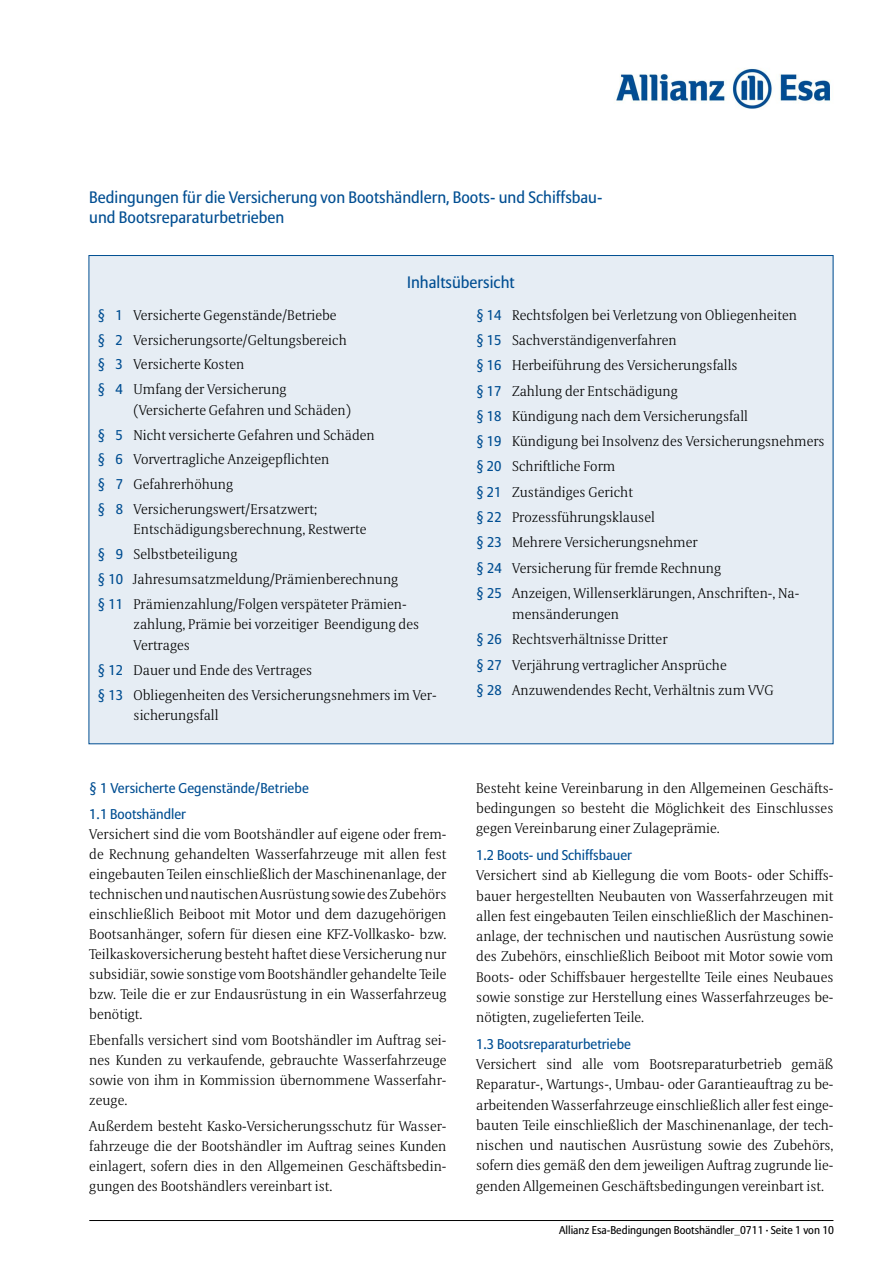
<style>
.page{position:relative;width:893px;height:1263px;background:#fff}
.page>*{position:absolute;margin:0;border:0;box-sizing:border-box;transform-origin:0 0}
.t1{font:16.5px/19.8px "Allianz Sans";color:#004e92}
.t2{font:300 14.1px/20px "Allianz Serif";color:#000}
.t3{font:14.1px/26.2px "Allianz Sans";color:#004e92}
.t4{font:11.25px "Allianz Sans";color:#000}
.s1{font-family:"Allianz Sans";font-weight:400;color:#004e92}
</style>
<div class="page">
<hr style="left:89px;top:1220px;width:744px;height:1px;background:#000">
<div style="left:89px;top:255px;width:744px;height:489px;background:#e6edf4"></div>
<img style="left:616px;top:68px;width:215px;height:41px">
<p class="t1" style="left:89px;top:189px;width:515px">Bedingungen für die Versicherung von Bootshändlern, Boots- und Schiffsbau&shy;und Bootsreparaturbetrieben</p>
<p class="t1" style="left:407px;top:273px;width:109px">Inhaltsübersicht</p>
<p class="t2" style="left:97px;top:303px;width:251px;line-height:24.8px"><span class="s1">§ 1</span> Versicherte Gegenstände/Betriebe <span class="s1">§ 2</span> Versicherungsorte/Geltungsbereich <span class="s1">§ 3</span> Versicherte Kosten<br><span class="s1">§ 4</span> Umfang der Versicherung</p>
<p class="t2" style="left:97px;top:398px;width:279px;line-height:24.8px;text-indent:36px">(Versicherte Gefahren und Schäden)<br><span class="s1">§ 5</span> Nicht versicherte Gefahren und Schäden <span class="s1">§ 6</span> Vorvertragliche Anzeigepflichten<br><span class="s1">§ 7</span> Gefahrerhöhung<br><span class="s1">§ 8</span> Versicherungswert/Ersatzwert;</p>
<p class="t2" style="left:98px;top:518px;width:311px;line-height:24.8px;text-indent:36px">Entschädigungsberechnung, Restwerte<br><span class="s1">§ 9</span> Selbstbeteiligung<br><span class="s1">§ 10</span> Jahresumsatzmeldung/Prämienberechnung <span class="s1">§ 11</span> Prämienzahlung/Folgen verspäteter Prämien-</p>
<p class="t2" style="left:134px;top:615px;width:287px;line-height:20.5px">zahlung, Prämie bei vorzeitiger Beendigung des<br>Vertrages</p>
<p class="t2" style="left:98px;top:658px;width:341px;line-height:24.8px"><span class="s1">§ 12</span> Dauer und Ende des Vertrages<br><span class="s1">§ 13</span> Obliegenheiten des Versicherungsnehmers im Ver-</p>
<p class="t2" style="left:134px;top:706px;width:86px">sicherungsfall</p>
<p class="t3" style="left:89px;top:775px;width:221px">§ 1 Versicherte Gegenstände/Betriebe<br>1.1 Bootshändler</p>
<p class="t2" style="left:89px;top:825px;width:359px;text-align:justify">Versichert sind die vom Bootshändler auf eigene oder frem&shy;de Rechnung gehandelten Wasserfahrzeuge mit allen fest eingebauten Teilen einschließlich der Maschinenanlage, der technischen und nautischen Ausrüstung sowie des Zubehörs einschließlich Beiboot mit Motor und dem dazugehörigen Bootsanhänger, sofern für diesen eine KFZ-Vollkasko- bzw.<br>Teilkaskoversicherung besteht haftet diese Versicherung nur subsidiär, sowie sonstige vom Bootshändler gehandelte Teile bzw. Teile die er zur Endausrüstung in ein Wasserfahrzeug benötigt.</p>
<p class="t2" style="left:89px;top:1030px;width:359px;text-align:justify">Ebenfalls versichert sind vom Bootshändler im Auftrag sei&shy;nes Kunden zu verkaufende, gebrauchte Wasserfahrzeuge sowie von ihm in Kommission übernommene Wasserfahr&shy;zeuge.</p>
<p class="t2" style="left:89px;top:1117px;width:359px;text-align:justify">Außerdem besteht Kasko-Versicherungsschutz für Wasser&shy;fahrzeuge die der Bootshändler im Auftrag seines Kunden einlagert, sofern dies in den Allgemeinen Geschäftsbedin&shy;gungen des Bootshändlers vereinbart ist.</p>
<p class="t2" style="left:476px;top:303px;width:350px;line-height:25.3px"><span class="s1">§ 14</span> Rechtsfolgen bei Verletzung von Obliegenheiten<br><span class="s1">§ 15</span> Sachverständigenverfahren<br><span class="s1">§ 16</span> Herbeiführung des Versicherungsfalls<br><span class="s1">§ 17</span> Zahlung der Entschädigung<br><span class="s1">§ 18</span> Kündigung nach dem Versicherungsfall<br><span class="s1">§ 19</span> Kündigung bei Insolvenz des Versicherungsnehmers <span class="s1">§ 20</span> Schriftliche Form<br><span class="s1">§ 21</span> Zuständiges Gericht<br><span class="s1">§ 22</span> Prozessführungsklausel<br><span class="s1">§ 23</span> Mehrere Versicherungsnehmer<br><span class="s1">§ 24</span> Versicherung für fremde Rechnung<br><span class="s1">§ 25</span> Anzeigen, Willenserklärungen, Anschriften-, Na-</p>
<p class="t2" style="left:476px;top:602px;width:299px;line-height:25.3px;text-indent:36px">mensänderungen<br><span class="s1">§ 26</span> Rechtsverhältnisse Dritter<br><span class="s1">§ 27</span> Verjährung vertraglicher Ansprüche<br><span class="s1">§ 28</span> Anzuwendendes Recht, Verhältnis zum VVG</p>
<p class="t2" style="left:476px;top:778px;width:359px;text-align:justify">Besteht keine Vereinbarung in den Allgemeinen Geschäfts&shy;bedingungen so besteht die Möglichkeit des Einschlusses gegen Vereinbarung einer Zulageprämie.</p>
<p class="t3" style="left:476px;top:843px;width:157px">1.2 Boots- und Schiffsbauer</p>
<p class="t2" style="left:476px;top:866px;width:359px;text-align:justify">Versichert sind ab Kiellegung die vom Boots- oder Schiffs&shy;bauer hergestellten Neubauten von Wasserfahrzeugen mit allen fest eingebauten Teilen einschließlich der Maschinen&shy;anlage, der technischen und nautischen Ausrüstung sowie des Zubehörs, einschließlich Beiboot mit Motor sowie vom Boots- oder Schiffsbauer hergestellte Teile eines Neubaues sowie sonstige zur Herstellung eines Wasserfahrzeuges be&shy;nötigten, zugelieferten Teile.</p>
<p class="t3" style="left:476px;top:1031px;width:156px">1.3 Bootsreparaturbetriebe</p>
<p class="t2" style="left:476px;top:1055px;width:359px;text-align:justify">Versichert sind alle vom Bootsreparaturbetrieb gemäß Reparatur-, Wartungs-, Umbau- oder Garantieauftrag zu be&shy;arbeitenden Wasserfahrzeuge einschließlich aller fest einge&shy;bauten Teile einschließlich der Maschinenanlage, der tech&shy;nischen und nautischen Ausrüstung sowie des Zubehörs, sofern dies gemäß den dem jeweiligen Auftrag zugrunde lie&shy;genden Allgemeinen Geschäftsbedingungen vereinbart ist.</p>
<p class="t4" style="left:559px;top:1225px;width:277px">Allianz Esa-Bedingungen Bootshändler_0711 · Seite 1 von 10</p>
</div>
